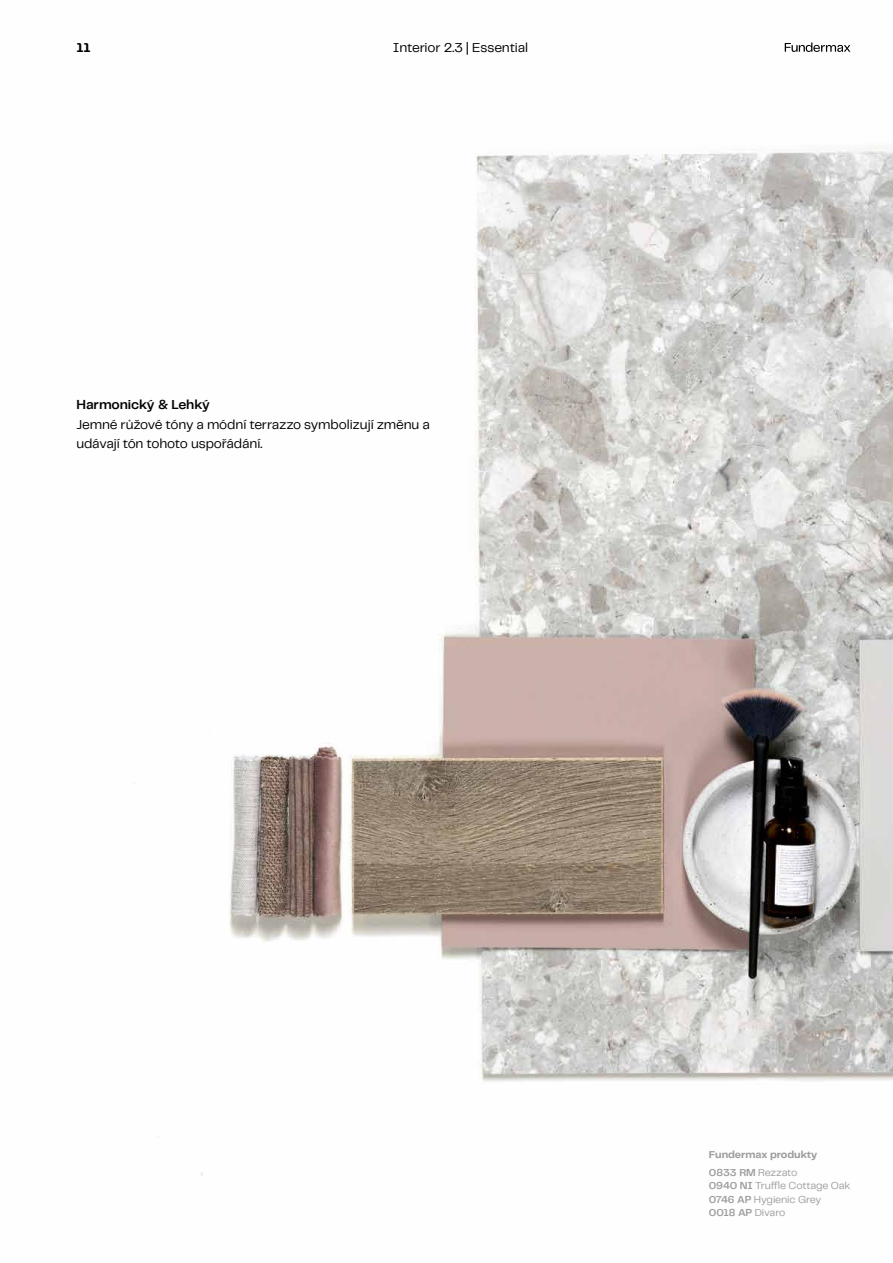
<style>
.page{position:relative;width:893px;height:1263px;background:#fff}
.page>*{position:absolute;margin:0;border:0;box-sizing:border-box;transform-origin:0 0}
.t1{font:13.5px/19.5px "Telegraf";letter-spacing:-.015em;color:#000}
.t2{font:600 13.5px "Telegraf";letter-spacing:-.01em;color:#000}
.t3{font:700 13.5px "Telegraf";color:#000}
.t4{font:10.5px/13.5px "Telegraf";letter-spacing:-.01em;color:#9c9d9d}
.t5{font:700 10.5px/17.7px "Telegraf";letter-spacing:-.005em;color:#9c9d9d}
.s1{font-weight:600}
.s2{font-weight:400}
</style>
<div class="page">
<img style="left:201px;top:42px;width:692px;height:1134px">
<svg style="left:785px;top:43px;width:65px;height:9px"></svg>
<p class="t3" style="left:77px;top:38px;width:16px">11</p>
<p class="t1" style="left:393px;top:37px;width:137px">Interior 2.3 | Essential</p>
<p class="t2" style="left:77px;top:395px;width:135px">Harmonický &amp; Lehký</p>
<p class="t1" style="left:77px;top:414px;width:355px">Jemné růžové tóny a módní terrazzo symbolizují změnu a udávají tón tohoto uspořádání.</p>
<p class="t5" style="left:709px;top:1145px;width:110px">Fundermax produkty<br><span class="s1">0833 RM</span> <span class="s2">Rezzato</span></p>
<p class="t4" style="left:709px;top:1178px;width:143px"><span class="s1">0940 NI</span> Truffle Cottage Oak<br><span class="s1">0746 AP</span> Hygienic Grey<br><span class="s1">0018 AP</span> Divaro</p>
</div>
